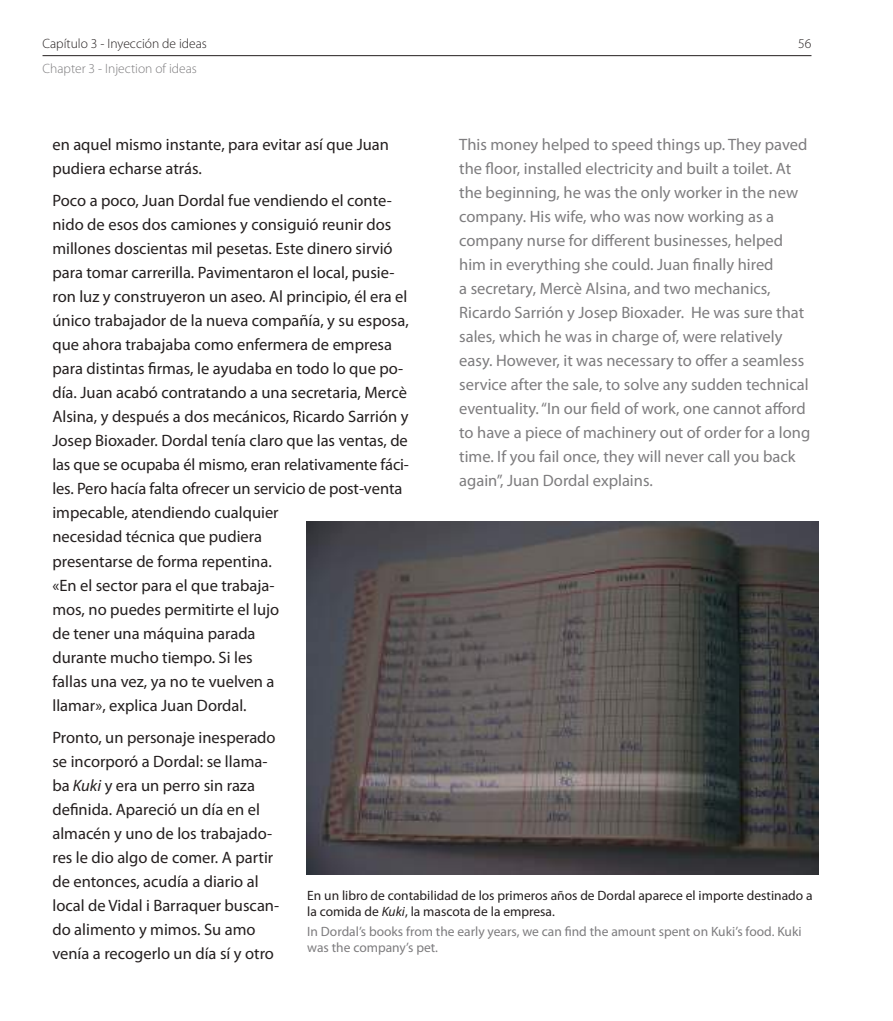
<style>
.page{position:relative;width:893px;height:1021px;background:#fff}
.page>*{position:absolute;margin:0;border:0;box-sizing:border-box;transform-origin:0 0}
.t1{font:16.5px/24px "Myriad Pro";color:#241f1f}
.t2{font:16.5px/24px "Myriad Pro";color:#7d7c7e}
.t3{font:13.5px/16.2px "Myriad Pro";color:#241f1f}
.t4{font:13.5px/16.2px "Myriad Pro";color:#7d7c7e}
.t5{font:300 13.5px "Myriad Pro";color:#241f1f}
.t6{font:300 13.5px "Myriad Pro";color:#7d7c7e}
.s1{font-style:italic}
</style>
<div class="page">
<img style="left:307px;top:521px;width:511px;height:353px">
<hr style="left:43px;top:55px;width:768px;height:1px;background:#241f1f">
<p class="t5" style="left:43px;top:36px;width:166px">Capítulo 3 - Inyección de ideas</p>
<p class="t6" style="left:43px;top:61px;width:156px">Chapter 3 - Injection of ideas</p>
<p class="t5" style="left:798px;top:36px;width:15px">56</p>
<p class="t2" style="left:459px;top:132px;width:353px">This money helped to speed things up. They paved the floor, installed electricity and built a toilet. At the beginning, he was the only worker in the new company. His wife, who was now working as a company nurse for different businesses, helped him in everything she could. Juan finally hired<br>a secretary, Mercè Alsina, and two mechanics, Ricardo Sarrión y Josep Bioxader. He was sure that sales, which he was in charge of, were relatively easy. However, it was necessary to offer a seamless service after the sale, to solve any sudden technical eventuality. “In our field of work, one cannot afford to have a piece of machinery out of order for a long time. If you fail once, they will never call you back again”, Juan Dordal explains.</p>
<p class="t1" style="left:52px;top:132px;width:338px">en aquel mismo instante, para evitar así que Juan pudiera echarse atrás.</p>
<p class="t1" style="left:52px;top:188px;width:358px">Poco a poco, Juan Dordal fue vendiendo el conte&shy;nido de esos dos camiones y consiguió reunir dos millones doscientas mil pesetas. Este dinero sirvió para tomar carrerilla. Pavimentaron el local, pusie&shy;ron luz y construyeron un aseo. Al principio, él era el único trabajador de la nueva compañía, y su esposa, que ahora trabajaba como enfermera de empresa para distintas firmas, le ayudaba en todo lo que po&shy;día. Juan acabó contratando a una secretaria, Mercè Alsina, y después a dos mecánicos, Ricardo Sarrión y Josep Bioxader. Dordal tenía claro que las ventas, de las que se ocupaba él mismo, eran relativamente fáci&shy;les. Pero hacía falta ofrecer un servicio de post-venta impecable, atendiendo cualquier<br>necesidad técnica que pudiera<br>presentarse de forma repentina.<br>«En el sector para el que trabaja-<br>mos, no puedes permitirte el lujo<br>de tener una máquina parada<br>durante mucho tiempo. Si les<br>fallas una vez, ya no te vuelven a<br>llamar», explica Juan Dordal.</p>
<p class="t1" style="left:52px;top:725px;width:228px">Pronto, un personaje inesperado se incorporó a Dordal: se llama&shy;ba <span class="s1">Kuki</span> y era un perro sin raza definida. Apareció un día en el almacén y uno de los trabajado&shy;res le dio algo de comer. A partir de entonces, acudía a diario al local de Vidal i Barraquer buscan&shy;do alimento y mimos. Su amo venía a recogerlo un día sí y otro</p>
<p class="t3" style="left:307px;top:886px;width:507px">En un libro de contabilidad de los primeros años de Dordal aparece el importe destinado a la comida de <span class="s1">Kuki</span>, la mascota de la empresa.</p>
<p class="t4" style="left:307px;top:923px;width:496px">In Dordal’s books from the early years, we can find the amount spent on Kuki’s food. Kuki was the company’s pet.</p>
</div>
